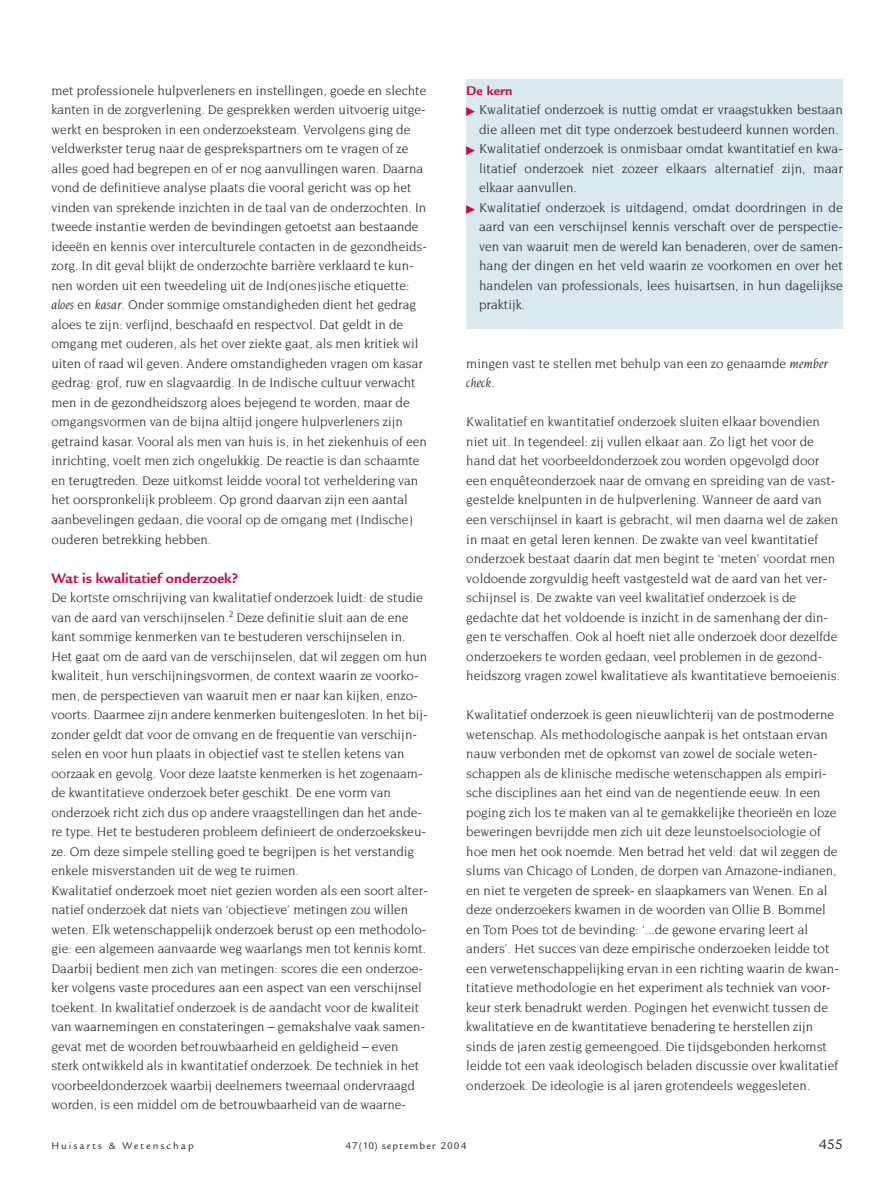
<style>
.page{position:relative;width:893px;height:1191px;background:#fff}
.page>*{position:absolute;margin:0;border:0;box-sizing:border-box;transform-origin:0 0}
.t1{font:700 15px "Legacy Sans";color:#c70b45}
.t2{font:15px "Legacy Sans";color:#231f20}
.t3{font:13.5px/19.5px "Novarese";color:#231f20}
.t4{font:700 13.5px "Legacy Sans";color:#c70b45}
.t5{font:10.5px "Legacy Sans";letter-spacing:.19em;color:#231f20}
.t6{font:10.5px "Legacy Sans";letter-spacing:.1em;color:#231f20}
.s1{font-style:italic}
.s2{font-family:"Universal Newswith Comm Pi";font-size:9px;color:#c70b45}
</style>
<div class="page">
<div style="left:466px;top:79px;width:377px;height:250px;background:#d9e9ef"></div>
<p class="t3" style="left:51px;top:81px;width:377px">met professionele hulpverleners en instellingen, goede en slechte kanten in de zorgverlening. De gesprekken werden uitvoerig uitge&shy;werkt en besproken in een onderzoeksteam. Vervolgens ging de veldwerkster terug naar de gesprekspartners om te vragen of ze alles goed had begrepen en of er nog aanvullingen waren. Daarna vond de definitieve analyse plaats die vooral gericht was op het vinden van sprekende inzichten in de taal van de onderzochten. In tweede instantie werden de bevindingen getoetst aan bestaande ideeën en kennis over interculturele contacten in de gezondheids&shy;zorg. In dit geval blijkt de onderzochte barrière verklaard te kun&shy;nen worden uit een tweedeling uit de Ind(ones)ische etiquette: <span class="s1">aloes</span> en <span class="s1">kasar</span>. Onder sommige omstandigheden dient het gedrag aloes te zijn: verfijnd, beschaafd en respectvol. Dat geldt in de omgang met ouderen, als het over ziekte gaat, als men kritiek wil uiten of raad wil geven. Andere omstandigheden vragen om kasar gedrag: grof, ruw en slagvaardig. In de Indische cultuur verwacht men in de gezondheidszorg aloes bejegend te worden, maar de omgangsvormen van de bijna altijd jongere hulpverleners zijn getraind kasar. Vooral als men van huis is, in het ziekenhuis of een inrichting, voelt men zich ongelukkig. De reactie is dan schaamte en terugtreden. Deze uitkomst leidde vooral tot verheldering van het oorspronkelijk probleem. Op grond daarvan zijn een aantal aanbevelingen gedaan, die vooral op de omgang met (Indische) ouderen betrekking hebben.</p>
<p class="t1" style="left:51px;top:571px;width:188px">Wat is kwalitatief onderzoek?</p>
<p class="t3" style="left:51px;top:588px;width:378px">De kortste omschrijving van kwalitatief onderzoek luidt: de studie van de aard van verschijnselen.<sup>2</sup> Deze definitie sluit aan de ene kant sommige kenmerken van te bestuderen verschijnselen in.<br>Het gaat om de aard van de verschijnselen, dat wil zeggen om hun kwaliteit, hun verschijningsvormen, de context waarin ze voorko&shy;men, de perspectieven van waaruit men er naar kan kijken, enzo&shy;voorts. Daarmee zijn andere kenmerken buitengesloten. In het bij&shy;zonder geldt dat voor de omvang en de frequentie van verschijn&shy;selen en voor hun plaats in objectief vast te stellen ketens van oorzaak en gevolg. Voor deze laatste kenmerken is het zogenaam&shy;de kwantitatieve onderzoek beter geschikt. De ene vorm van onderzoek richt zich dus op andere vraagstellingen dan het ande&shy;re type. Het te bestuderen probleem definieert de onderzoekskeu&shy;ze. Om deze simpele stelling goed te begrijpen is het verstandig enkele misverstanden uit de weg te ruimen.<br>Kwalitatief onderzoek moet niet gezien worden als een soort alter&shy;natief onderzoek dat niets van ‘objectieve’ metingen zou willen weten. Elk wetenschappelijk onderzoek berust op een methodolo&shy;gie: een algemeen aanvaarde weg waarlangs men tot kennis komt.<br>Daarbij bedient men zich van metingen: scores die een onderzoe&shy;ker volgens vaste procedures aan een aspect van een verschijnsel toekent. In kwalitatief onderzoek is de aandacht voor de kwaliteit van waarnemingen en constateringen – gemakshalve vaak samen&shy;gevat met de woorden betrouwbaarheid en geldigheid – even sterk ontwikkeld als in kwantitatief onderzoek. De techniek in het voorbeeldonderzoek waarbij deelnemers tweemaal ondervraagd worden, is een middel om de betrouwbaarheid van de waarne-</p>
<p class="t4" style="left:466px;top:85px;width:47px">De kern</p>
<p class="t3" style="left:479px;top:101px;width:365px;text-indent:-13px"><span class="s2">-</span> Kwalitatief onderzoek is nuttig omdat er vraagstukken bestaan die alleen met dit type onderzoek bestudeerd kunnen worden.</p>
<p class="t3" style="left:479px;top:140px;width:365px;text-align:justify;text-indent:-13px"><span class="s2">-</span> Kwalitatief onderzoek is onmisbaar omdat kwantitatief en kwa&shy;litatief onderzoek niet zozeer elkaars alternatief zijn, maar elkaar aanvullen.</p>
<p class="t3" style="left:479px;top:198px;width:365px;text-align:justify;text-indent:-13px"><span class="s2">-</span> Kwalitatief onderzoek is uitdagend, omdat doordringen in de aard van een verschijnsel kennis verschaft over de perspectie&shy;ven van waaruit men de wereld kan benaderen, over de samen&shy;hang der dingen en het veld waarin ze voorkomen en over het handelen van professionals, lees huisartsen, in hun dagelijkse praktijk.</p>
<p class="t3" style="left:466px;top:354px;width:363px">mingen vast te stellen met behulp van een zo genaamde <span class="s1">member check</span>.</p>
<p class="t3" style="left:466px;top:413px;width:375px">Kwalitatief en kwantitatief onderzoek sluiten elkaar bovendien niet uit. In tegendeel: zij vullen elkaar aan. Zo ligt het voor de hand dat het voorbeeldonderzoek zou worden opgevolgd door een enquêteonderzoek naar de omvang en spreiding van de vast&shy;gestelde knelpunten in de hulpverlening. Wanneer de aard van een verschijnsel in kaart is gebracht, wil men daarna wel de zaken in maat en getal leren kennen. De zwakte van veel kwantitatief onderzoek bestaat daarin dat men begint te ‘meten’ voordat men voldoende zorgvuldig heeft vastgesteld wat de aard van het ver&shy;schijnsel is. De zwakte van veel kwalitatief onderzoek is de gedachte dat het voldoende is inzicht in de samenhang der din&shy;gen te verschaffen. Ook al hoeft niet alle onderzoek door dezelfde onderzoekers te worden gedaan, veel problemen in de gezond&shy;heidszorg vragen zowel kwalitatieve als kwantitatieve bemoeienis.</p>
<p class="t3" style="left:466px;top:705px;width:374px">Kwalitatief onderzoek is geen nieuwlichterij van de postmoderne wetenschap. Als methodologische aanpak is het ontstaan ervan nauw verbonden met de opkomst van zowel de sociale weten&shy;schappen als de klinische medische wetenschappen als empiri&shy;sche disciplines aan het eind van de negentiende eeuw. In een poging zich los te maken van al te gemakkelijke theorieën en loze beweringen bevrijdde men zich uit deze leunstoelsociologie of hoe men het ook noemde. Men betrad het veld: dat wil zeggen de slums van Chicago of Londen, de dorpen van Amazone-indianen, en niet te vergeten de spreek- en slaapkamers van Wenen. En al deze onderzoekers kwamen in de woorden van Ollie B. Bommel en Tom Poes tot de bevinding: ‘...de gewone ervaring leert al anders’. Het succes van deze empirische onderzoeken leidde tot een verwetenschappelijking ervan in een richting waarin de kwan&shy;titatieve methodologie en het experiment als techniek van voor&shy;keur sterk benadrukt werden. Pogingen het evenwicht tussen de kwalitatieve en de kwantitatieve benadering te herstellen zijn sinds de jaren zestig gemeengoed. Die tijdsgebonden herkomst leidde tot een vaak ideologisch beladen discussie over kwalitatief onderzoek. De ideologie is al jaren grotendeels weggesleten.</p>
<p class="t5" style="left:51px;top:1141px;width:144px">Huisarts &amp; Wetenschap</p>
<p class="t6" style="left:345px;top:1141px;width:122px">47(10) september 2004</p>
<p class="t2" style="left:818px;top:1138px;width:26px">455</p>
</div>
